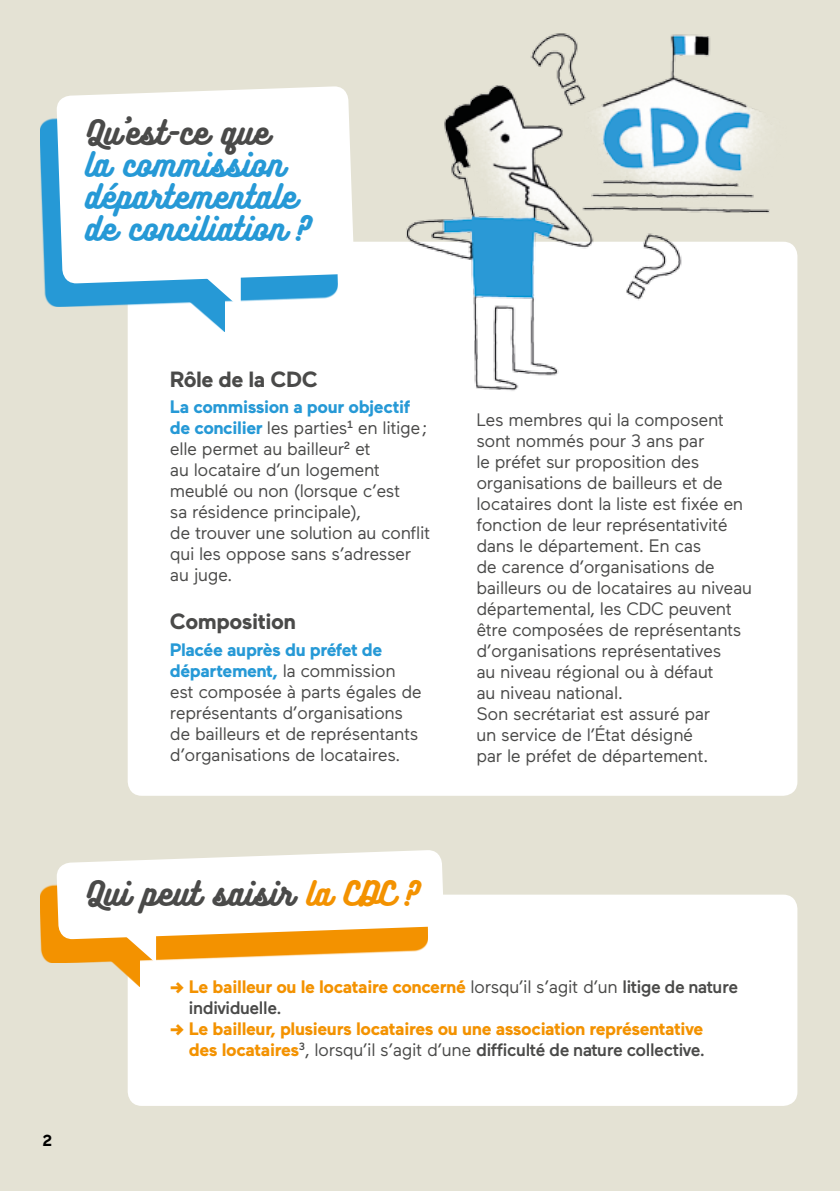
<style>
.page{position:relative;width:840px;height:1191px;background:#fff}
.page>*{position:absolute;margin:0;border:0;box-sizing:border-box;transform-origin:0 0}
.t1{font:30px/32px "Bukhari Script";letter-spacing:.025em;color:#2699d6}
.t2{font:30px "Bukhari Script";letter-spacing:.025em;color:#4a4a49}
.t3{font:700 22px "Maax";letter-spacing:-.025em;color:#4a4a49}
.t4{font:18px/21px "Maax";letter-spacing:-.025em;color:#4a4a49}
.t5{font:700 18px "Maax";letter-spacing:-.025em;color:#f39200}
.t6{font:500 18px "Maax";letter-spacing:-.025em;color:#4a4a49}
.t7{font:700 16px "Maax";color:#000}
.s1{font-weight:700;color:#2699d6}
.s2{color:#f39200}
.s3{font-weight:900}
.s4{font-weight:400;color:#4a4a49}
.s5{font-weight:500;color:#4a4a49}
.s6{font-weight:700;color:#f39200}
.s7{font-weight:400}
</style>
<div class="page">
<div style="left:0;top:0;width:839px;height:1191px;background:#e4e2d4"></div>
<div style="left:128px;top:242px;width:669px;height:554px;background:#fff;border-radius:14px"></div>
<svg style="left:40px;top:118px;width:297px;height:189px;fill:#2699d6"></svg>
<svg style="left:56px;top:86px;width:298px;height:198px;fill:#fff"></svg>
<svg style="left:182px;top:289px;width:42px;height:43px"></svg>
<svg style="left:198px;top:266px;width:43px;height:42px"></svg>
<img style="left:390px;top:33px;width:408px;height:365px">
<div style="left:128px;top:894px;width:669px;height:212px;background:#fff;border-radius:14px"></div>
<svg style="left:40px;top:884px;width:16px;height:78px"></svg>
<svg style="left:113px;top:963px;width:27px;height:23px"></svg>
<svg style="left:56px;top:850px;width:388px;height:113px"></svg>
<h1 class="t2" style="left:85px;top:117px;width:185px">Qu’est-ce que</h1>
<h1 class="t1" style="left:85px;top:151px;width:227px">la commission départementale de conciliation ?</h1>
<p class="t3" style="left:170px;top:367px;width:149px">Rôle de la CDC</p>
<p class="t4" style="left:170px;top:397px;width:262px"><span class="s1">La commission a pour objectif de concilier</span> les parties<sup>1</sup> en litige; elle permet au bailleur<sup>2</sup> et<br>au locataire d’un logement meublé ou non (lorsque c’est<br>sa résidence principale),<br>de trouver une solution au conflit qui les oppose sans s’adresser au juge.</p>
<p class="t3" style="left:170px;top:610px;width:127px">Composition</p>
<p class="t4" style="left:170px;top:639px;width:253px"><span class="s1">Placée auprès du préfet de département,</span> la commission est composée à parts égales de représentants d’organisations de bailleurs et de représentants d’organisations de locataires.</p>
<p class="t4" style="left:476px;top:409px;width:277px">Les membres qui la composent sont nommés pour 3 ans par<br>le préfet sur proposition des organisations de bailleurs et de locataires dont la liste est fixée en fonction de leur représentativité dans le département. En cas<br>de carence d’organisations de bailleurs ou de locataires au niveau départemental, les CDC peuvent être composées de représentants d’organisations représentatives<br>au niveau régional ou à défaut<br>au niveau national.<br>Son secrétariat est assuré par<br>un service de l’État désigné<br>par le préfet de département.</p>
<p class="t7" style="left:43px;top:1132px;width:11px">2</p>
<h1 class="t2" style="left:85px;top:877px;width:336px">Qui peut saisir <span class="s2">la CDC ?</span></h1>
<p class="t5" style="left:170px;top:977px;width:569px"><span class="s3">-&gt;</span> Le bailleur ou le locataire concerné <span class="s4">lorsqu’il s’agit d’un</span> <span class="s5">litige de nature</span></p>
<p class="t6" style="left:189px;top:998px;width:95px">individuelle.</p>
<p class="t5" style="left:170px;top:1019px;width:534px"><span class="s3">-&gt;</span> Le bailleur, plusieurs locataires ou une association représentative</p>
<p class="t6" style="left:189px;top:1040px;width:518px"><span class="s6">des locataires</span><sup>3</sup><span class="s7">, lorsqu’il s’agit d’une</span> difficulté de nature collective.</p>
</div>
